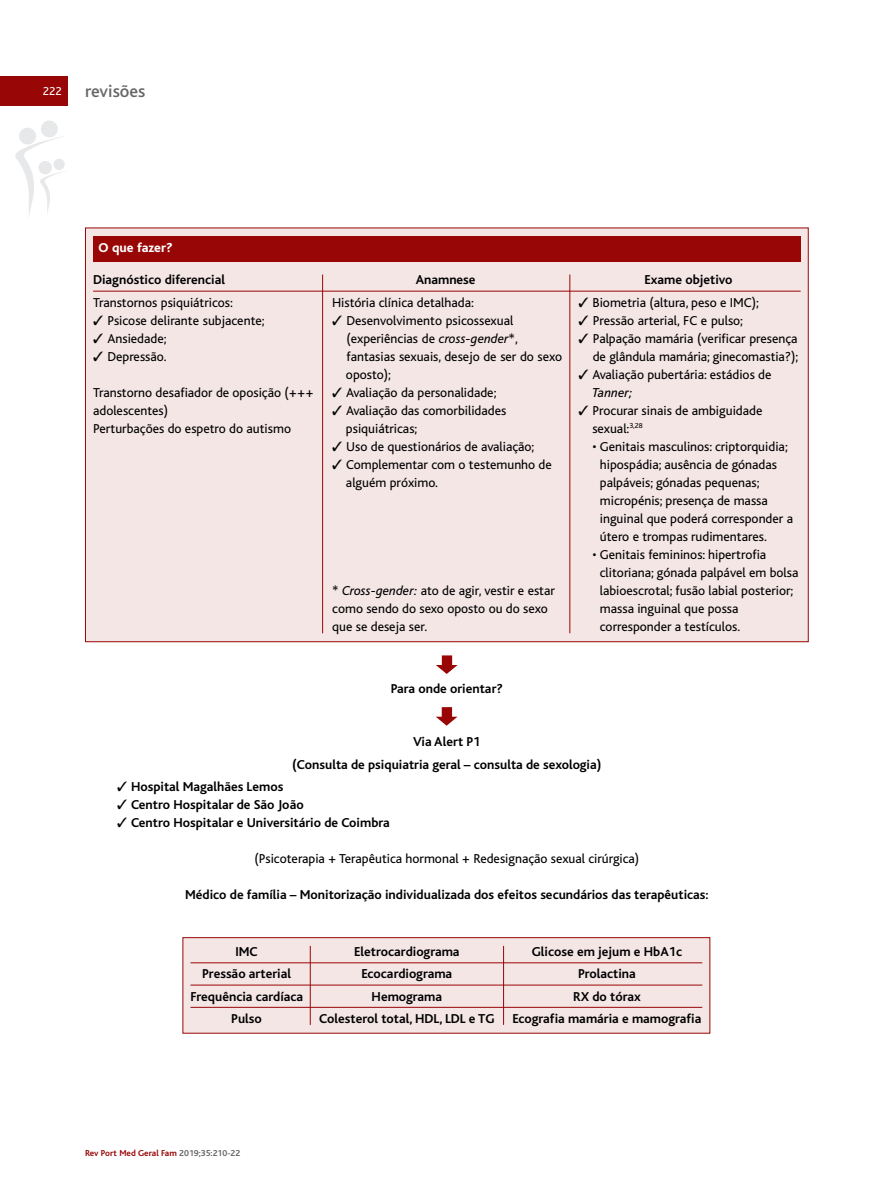
<style>
.page{position:relative;width:881px;height:1191px;background:#fff}
.page>*{position:absolute;margin:0;border:0;box-sizing:border-box;transform-origin:0 0}
.t1{font:500 18px "Bliss";color:#666}
.t2{font:13.5px/18px "Bliss";color:#000}
.t3{font:700 13.5px/22.2px "Bliss";color:#000;text-align:center}
.t4{font:800 13.5px "Bliss";color:#fff}
.t5{font:italic 13.5px "Bliss";color:#000}
.t6{font:12px "Bliss";color:#fff}
.t7{font:700 9px "Bliss";color:#980605}
.s1{font-style:italic}
.s2{color:#666}
</style>
<div class="page">
<svg style="left:15px;top:120px;width:50px;height:95px"></svg>
<div style="left:0;top:77px;width:68px;height:29px;background:#980605"></div>
<div style="left:86px;top:228px;width:721px;height:413px;background:#f5e6e6"></div>
<hr style="left:93px;top:291px;width:707px;height:1px;background:#980605">
<div style="left:93px;top:236px;width:707px;height:25px;background:#980605"></div>
<hr style="left:322px;top:274px;width:1px;height:359px;background:#980605">
<hr style="left:569px;top:274px;width:1px;height:359px;background:#980605">
<svg style="left:436px;top:655px;width:21px;height:19px"></svg>
<svg style="left:436px;top:707px;width:21px;height:18px"></svg>
<div style="left:183px;top:938px;width:526px;height:94px;background:#f5e6e6"></div>
<div style="left:182px;top:937px;width:528px;height:96px;border:1px solid #980605"></div>
<hr style="left:190px;top:962px;width:512px;height:1px;background:#980605">
<hr style="left:190px;top:984px;width:512px;height:1px;background:#980605">
<hr style="left:190px;top:1007px;width:512px;height:1px;background:#980605">
<hr style="left:310px;top:946px;width:1px;height:79px;background:#980605">
<hr style="left:503px;top:946px;width:1px;height:79px;background:#980605">
<p class="t6" style="left:43px;top:87px;width:20px">222</p>
<h1 class="t1" style="left:85px;top:85px;width:62px">revisões</h1>
<p class="t4" style="left:98px;top:243px;width:76px">O que fazer?</p>
<p class="t3" style="left:93px;top:270px;width:133px">Diagnóstico diferencial</p>
<p class="t3" style="left:415px;top:270px;width:61px">Anamnese</p>
<p class="t3" style="left:644px;top:270px;width:90px">Exame objetivo</p>
<p class="t2" style="left:93px;top:295px;width:141px">Transtornos psiquiátricos:</p>
<p class="t2" style="left:332px;top:295px;width:143px">História clínica detalhada:</p>
<p class="t2" style="left:578px;top:295px;width:182px">✓ Biometria (altura, peso e IMC);</p>
<p class="t2" style="left:93px;top:313px;width:173px">✓ Psicose delirante subjacente;</p>
<p class="t2" style="left:332px;top:313px;width:182px">✓ Desenvolvimento psicossexual</p>
<p class="t2" style="left:578px;top:313px;width:166px">✓ Pressão arterial, FC e pulso;</p>
<p class="t2" style="left:93px;top:331px;width:75px">✓ Ansiedade;</p>
<p class="t2" style="left:346px;top:331px;width:173px">(experiências de <span class="s1">cross-gender</span>*,</p>
<p class="t2" style="left:578px;top:331px;width:220px">✓ Palpação mamária (verificar presença</p>
<p class="t2" style="left:93px;top:349px;width:75px">✓ Depressão.</p>
<p class="t2" style="left:346px;top:349px;width:217px">fantasias sexuais, desejo de ser do sexo</p>
<p class="t2" style="left:592px;top:349px;width:207px">de glândula mamária; ginecomastia?);</p>
<p class="t2" style="left:346px;top:367px;width:47px">oposto);</p>
<p class="t2" style="left:578px;top:367px;width:194px">✓ Avaliação pubertária: estádios de</p>
<p class="t2" style="left:93px;top:385px;width:222px">Transtorno desafiador de oposição (+++</p>
<p class="t2" style="left:332px;top:385px;width:166px">✓ Avaliação da personalidade;</p>
<p class="t5" style="left:592px;top:388px;width:42px">Tanner;</p>
<p class="t2" style="left:93px;top:403px;width:77px">adolescentes)</p>
<p class="t2" style="left:332px;top:403px;width:175px">✓ Avaliação das comorbilidades</p>
<p class="t2" style="left:578px;top:403px;width:185px">✓ Procurar sinais de ambiguidade</p>
<p class="t2" style="left:93px;top:421px;width:199px">Perturbações do espetro do autismo</p>
<p class="t2" style="left:346px;top:421px;width:73px">psiquiátricas;</p>
<p class="t2" style="left:592px;top:421px;width:52px">sexual:<sup>3,28</sup></p>
<p class="t2" style="left:332px;top:439px;width:204px">✓ Uso de questionários de avaliação;</p>
<p class="t2" style="left:592px;top:439px;width:197px">• Genitais masculinos: criptorquidia;</p>
<p class="t2" style="left:332px;top:457px;width:221px">✓ Complementar com o testemunho de</p>
<p class="t2" style="left:599px;top:457px;width:179px">hipospádia; ausência de gónadas</p>
<p class="t2" style="left:346px;top:475px;width:94px">alguém próximo.</p>
<p class="t2" style="left:599px;top:475px;width:195px">palpáveis; gónadas pequenas; micropénis; presença de massa inguinal que poderá corresponder a útero e trompas rudimentares.</p>
<p class="t2" style="left:599px;top:547px;width:200px;text-indent:-8px">• Genitais femininos: hipertrofia clitoriana; gónada palpável em bolsa</p>
<p class="t2" style="left:332px;top:583px;width:224px">* <span class="s1">Cross-gender:</span> ato de agir, vestir e estar</p>
<p class="t2" style="left:599px;top:583px;width:195px">labioescrotal; fusão labial posterior;</p>
<p class="t2" style="left:332px;top:601px;width:217px">como sendo do sexo oposto ou do sexo</p>
<p class="t2" style="left:599px;top:601px;width:140px">massa inguinal que possa</p>
<p class="t2" style="left:332px;top:619px;width:96px">que se deseja ser.</p>
<p class="t2" style="left:599px;top:619px;width:142px">corresponder a testículos.</p>
<p class="t3" style="left:390px;top:679px;width:114px">Para onde orientar?</p>
<p class="t3" style="left:292px;top:732px;width:310px">Via Alert P1<br>(Consulta de psiquiatria geral – consulta de sexologia)</p>
<p class="t3" style="left:117px;top:777px;width:168px">✓ Hospital Magalhães Lemos</p>
<p class="t3" style="left:117px;top:795px;width:188px">✓ Centro Hospitalar de São João</p>
<p class="t3" style="left:117px;top:813px;width:274px">✓ Centro Hospitalar e Universitário de Coimbra</p>
<p class="t2" style="left:254px;top:851px;width:386px">(Psicoterapia + Terapêutica hormonal + Redesignação sexual cirúrgica)</p>
<p class="t3" style="left:185px;top:885px;width:525px">Médico de família – Monitorização individualizada dos efeitos secundários das terapêuticas:</p>
<p class="t3" style="left:235px;top:942px;width:24px">IMC</p>
<p class="t3" style="left:354px;top:942px;width:107px">Eletrocardiograma</p>
<p class="t3" style="left:531px;top:942px;width:152px">Glicose em jejum e HbA1c</p>
<p class="t3" style="left:202px;top:964px;width:90px">Pressão arterial</p>
<p class="t3" style="left:361px;top:964px;width:92px">Ecocardiograma</p>
<p class="t3" style="left:577px;top:964px;width:59px">Prolactina</p>
<p class="t3" style="left:190px;top:986px;width:114px">Frequência cardíaca</p>
<p class="t3" style="left:371px;top:986px;width:72px">Hemograma</p>
<p class="t3" style="left:573px;top:986px;width:69px">RX do tórax</p>
<p class="t3" style="left:231px;top:1009px;width:32px">Pulso</p>
<p class="t3" style="left:319px;top:1009px;width:177px">Colesterol total, HDL, LDL e TG</p>
<p class="t3" style="left:512px;top:1009px;width:190px">Ecografia mamária e mamografia</p>
<p class="t7" style="left:85px;top:1149px;width:157px">Rev Port Med Geral Fam <span class="s2">2019;35:210-22</span></p>
</div>
